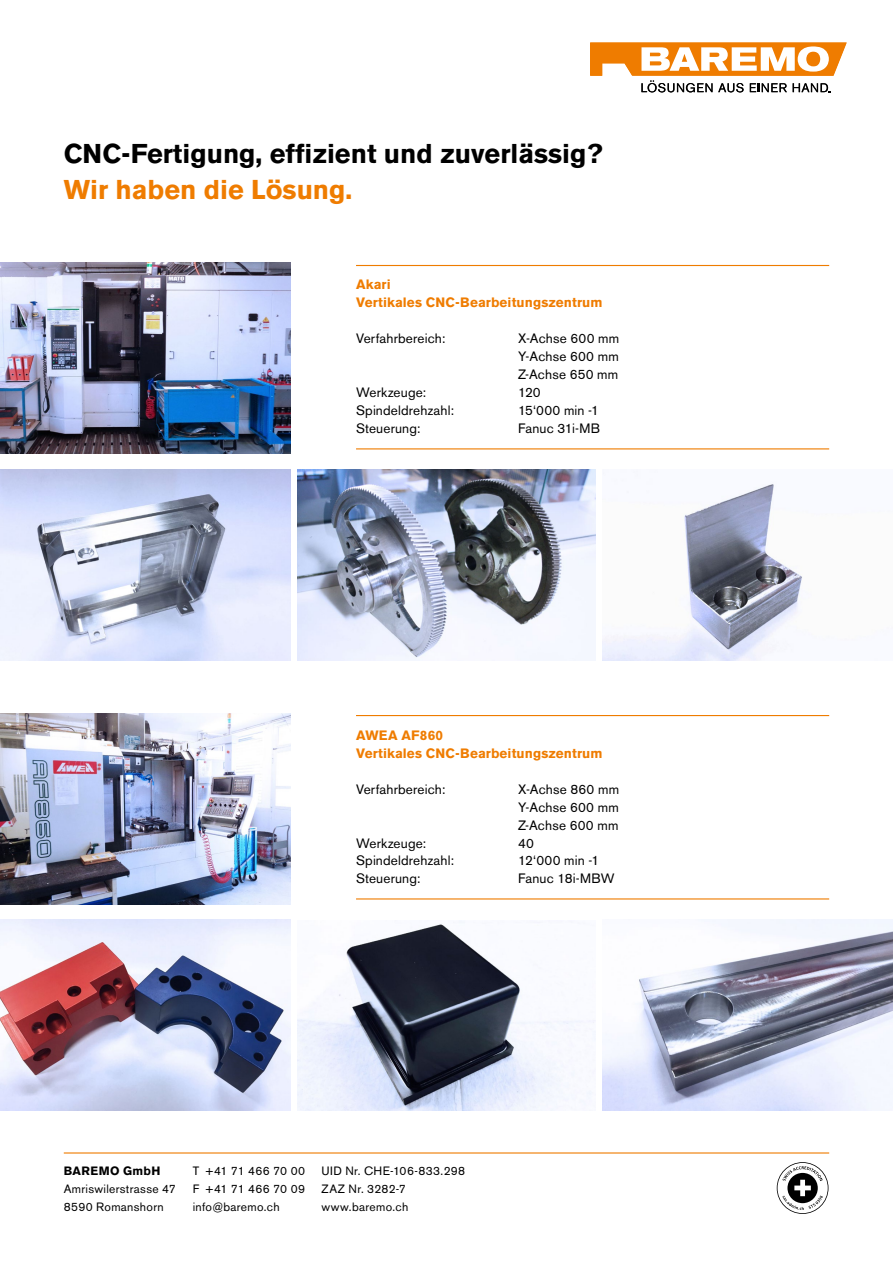
<style>
.page{position:relative;width:893px;height:1263px;background:#fff}
.page>*{position:absolute;margin:0;border:0;box-sizing:border-box;transform-origin:0 0}
.t1{font:700 27px "Akzidenz Grotesk BE";color:#000}
.t2{font:700 27px "Akzidenz Grotesk BE";color:#ef7c00}
.t3{font:13.5px/18px "Akzidenz Grotesk BE";letter-spacing:.01em;color:#000;text-align:justify}
.t4{font:700 13.5px/18px "Akzidenz Grotesk BE";letter-spacing:.01em;color:#ef7c00}
.t5{font:12px/18px "Akzidenz Grotesk BE";letter-spacing:.03em;color:#000}
.t6{font:700 12px "Akzidenz Grotesk BE";letter-spacing:.035em;color:#000}
</style>
<div class="page">
<svg style="left:590px;top:43px;width:257px;height:49px"></svg>
<svg style="left:777px;top:1162px;width:51px;height:52px"></svg>
<hr style="left:64px;top:1152px;width:765px;height:1px;background:#ef7c00">
<hr style="left:356px;top:715px;width:473px;height:1px;background:#ef7c00">
<hr style="left:356px;top:898px;width:473px;height:1px;background:#ef7c00">
<hr style="left:356px;top:265px;width:473px;height:1px;background:#ef7c00">
<hr style="left:356px;top:448px;width:473px;height:1px;background:#ef7c00">
<img style="left:0;top:262px;width:291px;height:192px">
<img style="left:0;top:713px;width:291px;height:191px">
<img style="left:602px;top:484px;width:200px;height:177px">
<img style="left:602px;top:919px;width:291px;height:192px">
<img style="left:0;top:469px;width:291px;height:192px">
<img style="left:0;top:919px;width:291px;height:192px">
<img style="left:298px;top:469px;width:297px;height:192px">
<img style="left:298px;top:921px;width:297px;height:190px">
<h1 class="t1" style="left:64px;top:138px;width:540px">CNC-Fertigung, effizient und zuverlässig?</h1>
<h1 class="t2" style="left:64px;top:174px;width:290px">Wir haben die Lösung.</h1>
<p class="t4" style="left:356px;top:276px;width:248px">Akari<br>Vertikales CNC-Bearbeitungszentrum</p>
<p class="t3" style="left:356px;top:330px;width:91px">Verfahrbereich:</p>
<p class="t3" style="left:518px;top:330px;width:103px">X-Achse 600 mm Y-Achse 600 mm Z-Achse 650 mm</p>
<p class="t3" style="left:356px;top:384px;width:72px">Werkzeuge:</p>
<p class="t3" style="left:518px;top:384px;width:24px">120</p>
<p class="t3" style="left:356px;top:402px;width:99px">Spindeldrehzahl:</p>
<p class="t3" style="left:518px;top:402px;width:83px">15‘000 min -1</p>
<p class="t3" style="left:356px;top:420px;width:66px">Steuerung:</p>
<p class="t3" style="left:518px;top:420px;width:83px">Fanuc 31i-MB</p>
<p class="t4" style="left:356px;top:726px;width:248px">AWEA AF860<br>Vertikales CNC-Bearbeitungszentrum</p>
<p class="t3" style="left:356px;top:780px;width:91px">Verfahrbereich:</p>
<p class="t3" style="left:518px;top:780px;width:103px">X-Achse 860 mm Y-Achse 600 mm Z-Achse 600 mm</p>
<p class="t3" style="left:356px;top:834px;width:72px">Werkzeuge:</p>
<p class="t3" style="left:518px;top:834px;width:17px">40</p>
<p class="t3" style="left:356px;top:852px;width:99px">Spindeldrehzahl:</p>
<p class="t3" style="left:518px;top:852px;width:83px">12‘000 min -1</p>
<p class="t3" style="left:356px;top:870px;width:66px">Steuerung:</p>
<p class="t3" style="left:518px;top:870px;width:98px">Fanuc 18i-MBW</p>
<p class="t6" style="left:64px;top:1164px;width:98px">BAREMO GmbH</p>
<p class="t5" style="left:64px;top:1180px;width:114px">Amriswilerstrasse 47<br>8590 Romanshorn</p>
<p class="t5" style="left:193px;top:1162px;width:114px;text-align:justify">T +41 71 466 70 00<br>F +41 71 466 70 09 info@baremo.ch</p>
<p class="t5" style="left:321px;top:1162px;width:145px">UID Nr. CHE-106-833.298<br>ZAZ Nr. 3282-7 www.baremo.ch</p>
</div>
